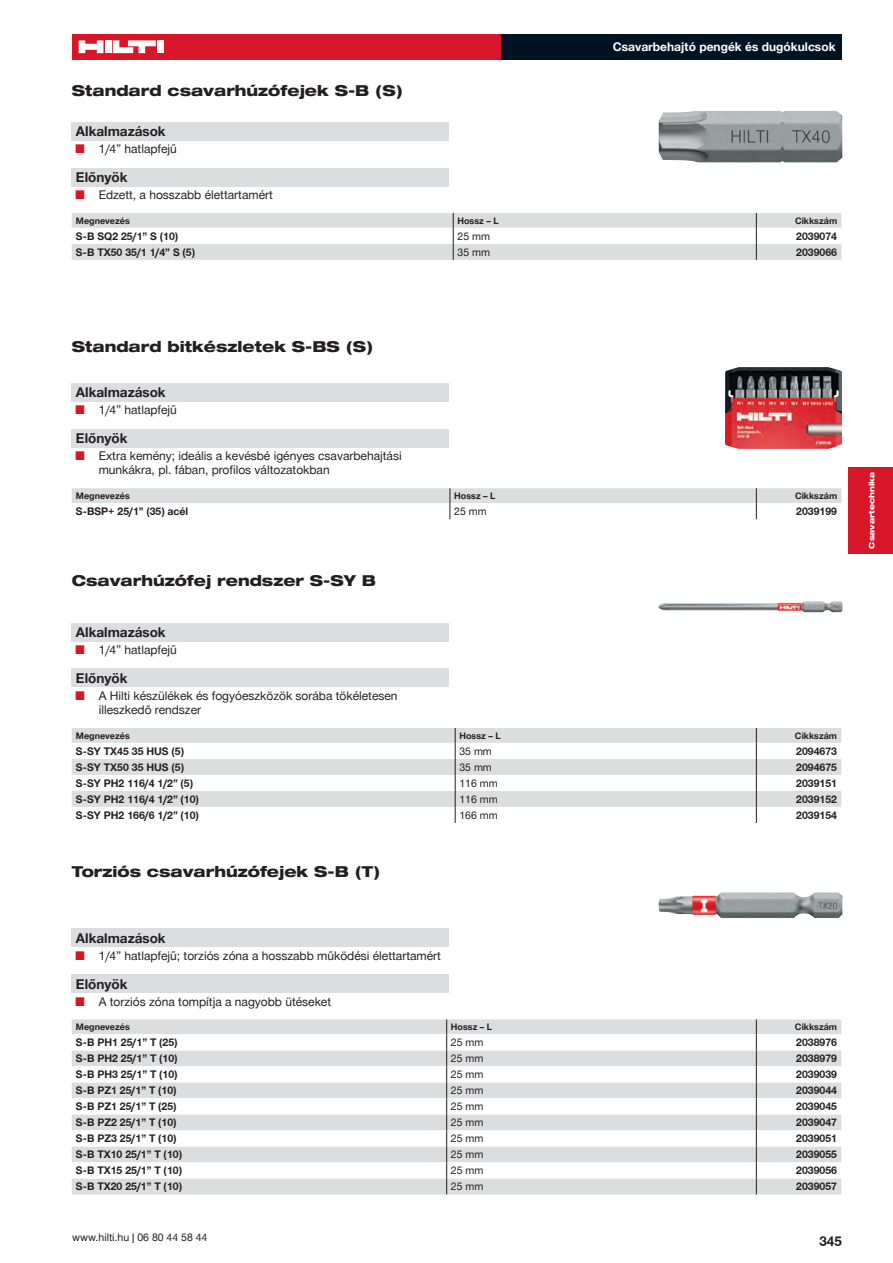
<style>
.page{position:relative;width:893px;height:1263px;background:#fff}
.page>*{position:absolute;margin:0;border:0;box-sizing:border-box;transform-origin:0 0}
.t1{font:800 expanded 15px "Hilti";color:#231f20}
.t2{font:700 13.5px "Hilti";color:#231f20}
.t3{font:12px/14.4px "Hilti";color:#231f20}
.t4{font:700 12px "Hilti";color:#fff}
.t5{font:700 10.5px "Hilti";color:#231f20}
.t6{font:10.5px "Hilti";color:#231f20}
.t7{font:700 9px "Hilti";color:#231f20}
.t8{font:800 expanded 7.5px "Hilti";color:#fff}
.s1{color:#d71729}
</style>
<div class="page">
<div style="left:72px;top:34px;width:433px;height:26px;background:#d71729"></div>
<div style="left:502px;top:34px;width:340px;height:26px;background:#001322"></div>
<div style="left:848px;top:467px;width:45px;height:86px;background:#d71729"></div>
<div style="left:105px;top:40px;width:6px;height:13px;background:#fff"></div>
<div style="left:157px;top:40px;width:7px;height:13px;background:#fff"></div>
<svg style="left:79px;top:40px;width:24px;height:13px"></svg>
<svg style="left:113px;top:40px;width:43px;height:13px"></svg>
<svg style="left:72px;top:213px;width:769px;height:47px"></svg>
<div style="left:72px;top:122px;width:377px;height:18px;background:#dcdddf"></div>
<div style="left:72px;top:168px;width:377px;height:18px;background:#dcdddf"></div>
<img style="left:659px;top:111px;width:183px;height:51px">
<svg style="left:72px;top:488px;width:769px;height:31px"></svg>
<div style="left:72px;top:383px;width:377px;height:18px;background:#dcdddf"></div>
<div style="left:72px;top:429px;width:377px;height:18px;background:#dcdddf"></div>
<img style="left:725px;top:367px;width:117px;height:82px">
<div style="left:72px;top:728px;width:769px;height:15px;background:#dcdddf"></div>
<svg style="left:72px;top:743px;width:769px;height:80px"></svg>
<svg style="left:455px;top:728px;width:1px;height:95px"></svg>
<svg style="left:756px;top:728px;width:1px;height:95px"></svg>
<div style="left:72px;top:623px;width:377px;height:18px;background:#dcdddf"></div>
<div style="left:72px;top:669px;width:377px;height:18px;background:#dcdddf"></div>
<img style="left:659px;top:601px;width:183px;height:11px">
<div style="left:72px;top:1019px;width:769px;height:175px;background:#dcdddf"></div>
<svg style="left:72px;top:1034px;width:769px;height:144px"></svg>
<svg style="left:446px;top:1019px;width:1px;height:175px"></svg>
<svg style="left:756px;top:1019px;width:1px;height:175px"></svg>
<div style="left:72px;top:929px;width:377px;height:18px;background:#dcdddf"></div>
<div style="left:72px;top:975px;width:377px;height:18px;background:#dcdddf"></div>
<img style="left:658px;top:892px;width:184px;height:26px">
<h1 class="t1" style="left:72px;top:82px;width:333px">Standard csavarhúzófejek S-B (S)</h1>
<p class="t2" style="left:76px;top:124px;width:91px">Alkalmazások</p>
<p class="t3" style="left:76px;top:142px;width:102px"><span class="s1">■</span> 1/4” hatlapfejű</p>
<p class="t2" style="left:76px;top:169px;width:53px">Előnyök</p>
<p class="t3" style="left:76px;top:188px;width:198px"><span class="s1">■</span> Edzett, a hosszabb élettartamért</p>
<p class="t4" style="left:613px;top:40px;width:224px">Csavarbehajtó pengék és dugókulcsok</p>
<p class="t7" style="left:76px;top:215px;width:55px">Megnevezés</p>
<p class="t7" style="left:457px;top:215px;width:43px">Hossz – L</p>
<p class="t7" style="left:795px;top:215px;width:44px">Cikkszám</p>
<p class="t5" style="left:76px;top:230px;width:103px">S-B SQ2 25/1” S (10)</p>
<p class="t6" style="left:457px;top:230px;width:34px">25 mm</p>
<p class="t5" style="left:796px;top:230px;width:42px">2039074</p>
<p class="t5" style="left:76px;top:246px;width:120px">S-B TX50 35/1 1/4” S (5)</p>
<p class="t6" style="left:457px;top:246px;width:34px">35 mm</p>
<p class="t5" style="left:796px;top:246px;width:42px">2039066</p>
<h1 class="t1" style="left:72px;top:338px;width:303px">Standard bitkészletek S-BS (S)</h1>
<p class="t2" style="left:76px;top:384px;width:91px">Alkalmazások</p>
<p class="t3" style="left:76px;top:403px;width:102px"><span class="s1">■</span> 1/4” hatlapfejű</p>
<p class="t2" style="left:76px;top:430px;width:53px">Előnyök</p>
<p class="t3" style="left:99px;top:449px;width:304px;text-indent:-23px"><span class="s1">■</span> Extra kemény; ideális a kevésbé igényes csavarbehajtási munkákra, pl. fában, profilos változatokban</p>
<p class="t7" style="left:76px;top:490px;width:55px">Megnevezés</p>
<p class="t7" style="left:454px;top:490px;width:43px">Hossz – L</p>
<p class="t7" style="left:795px;top:490px;width:44px">Cikkszám</p>
<p class="t5" style="left:76px;top:505px;width:114px">S-BSP+ 25/1” (35) acél</p>
<p class="t6" style="left:454px;top:505px;width:34px">25 mm</p>
<p class="t5" style="left:796px;top:505px;width:42px">2039199</p>
<h1 class="t1" style="left:72px;top:572px;width:306px">Csavarhúzófej rendszer S-SY B</h1>
<p class="t2" style="left:76px;top:624px;width:91px">Alkalmazások</p>
<p class="t3" style="left:76px;top:642px;width:102px"><span class="s1">■</span> 1/4” hatlapfejű</p>
<p class="t2" style="left:76px;top:670px;width:53px">Előnyök</p>
<p class="t3" style="left:99px;top:688px;width:300px;text-indent:-23px"><span class="s1">■</span> A Hilti készülékek és fogyóeszközök sorába tökéletesen illeszkedő rendszer</p>
<p class="t7" style="left:76px;top:730px;width:55px">Megnevezés</p>
<p class="t7" style="left:459px;top:730px;width:43px">Hossz – L</p>
<p class="t7" style="left:795px;top:730px;width:44px">Cikkszám</p>
<p class="t5" style="left:76px;top:745px;width:109px">S-SY TX45 35 HUS (5)</p>
<p class="t6" style="left:459px;top:745px;width:34px">35 mm</p>
<p class="t5" style="left:796px;top:745px;width:42px">2094673</p>
<p class="t5" style="left:76px;top:761px;width:109px">S-SY TX50 35 HUS (5)</p>
<p class="t6" style="left:459px;top:761px;width:34px">35 mm</p>
<p class="t5" style="left:796px;top:761px;width:42px">2094675</p>
<p class="t5" style="left:76px;top:777px;width:118px">S-SY PH2 116/4 1/2” (5)</p>
<p class="t6" style="left:459px;top:777px;width:40px">116 mm</p>
<p class="t5" style="left:796px;top:777px;width:42px">2039151</p>
<p class="t5" style="left:76px;top:793px;width:124px">S-SY PH2 116/4 1/2” (10)</p>
<p class="t6" style="left:459px;top:793px;width:40px">116 mm</p>
<p class="t5" style="left:796px;top:793px;width:42px">2039152</p>
<p class="t5" style="left:76px;top:809px;width:124px">S-SY PH2 166/6 1/2” (10)</p>
<p class="t6" style="left:459px;top:809px;width:40px">166 mm</p>
<p class="t5" style="left:796px;top:809px;width:42px">2039154</p>
<h1 class="t1" style="left:72px;top:863px;width:310px">Torziós csavarhúzófejek S-B (T)</h1>
<p class="t2" style="left:76px;top:930px;width:91px">Alkalmazások</p>
<p class="t3" style="left:76px;top:948px;width:367px"><span class="s1">■</span> 1/4” hatlapfejű; torziós zóna a hosszabb működési élettartamért</p>
<p class="t2" style="left:76px;top:976px;width:53px">Előnyök</p>
<p class="t3" style="left:76px;top:994px;width:257px"><span class="s1">■</span> A torziós zóna tompítja a nagyobb ütéseket</p>
<p class="t7" style="left:76px;top:1022px;width:55px">Megnevezés</p>
<p class="t7" style="left:451px;top:1022px;width:43px">Hossz – L</p>
<p class="t7" style="left:795px;top:1022px;width:44px">Cikkszám</p>
<p class="t5" style="left:76px;top:1036px;width:103px">S-B PH1 25/1” T (25)</p>
<p class="t6" style="left:451px;top:1036px;width:34px">25 mm</p>
<p class="t5" style="left:796px;top:1036px;width:42px">2038976</p>
<p class="t5" style="left:76px;top:1052px;width:103px">S-B PH2 25/1” T (10)</p>
<p class="t6" style="left:451px;top:1052px;width:34px">25 mm</p>
<p class="t5" style="left:796px;top:1052px;width:42px">2038979</p>
<p class="t5" style="left:76px;top:1068px;width:103px">S-B PH3 25/1” T (10)</p>
<p class="t6" style="left:451px;top:1068px;width:34px">25 mm</p>
<p class="t5" style="left:796px;top:1068px;width:42px">2039039</p>
<p class="t5" style="left:76px;top:1084px;width:102px">S-B PZ1 25/1” T (10)</p>
<p class="t6" style="left:451px;top:1084px;width:34px">25 mm</p>
<p class="t5" style="left:796px;top:1084px;width:42px">2039044</p>
<p class="t5" style="left:76px;top:1100px;width:102px">S-B PZ1 25/1” T (25)</p>
<p class="t6" style="left:451px;top:1100px;width:34px">25 mm</p>
<p class="t5" style="left:796px;top:1100px;width:42px">2039045</p>
<p class="t5" style="left:76px;top:1116px;width:102px">S-B PZ2 25/1” T (10)</p>
<p class="t6" style="left:451px;top:1116px;width:34px">25 mm</p>
<p class="t5" style="left:796px;top:1116px;width:42px">2039047</p>
<p class="t5" style="left:76px;top:1132px;width:102px">S-B PZ3 25/1” T (10)</p>
<p class="t6" style="left:451px;top:1132px;width:34px">25 mm</p>
<p class="t5" style="left:796px;top:1132px;width:42px">2039051</p>
<p class="t5" style="left:76px;top:1148px;width:107px">S-B TX10 25/1” T (10)</p>
<p class="t6" style="left:451px;top:1148px;width:34px">25 mm</p>
<p class="t5" style="left:796px;top:1148px;width:42px">2039055</p>
<p class="t5" style="left:76px;top:1164px;width:107px">S-B TX15 25/1” T (10)</p>
<p class="t6" style="left:451px;top:1164px;width:34px">25 mm</p>
<p class="t5" style="left:796px;top:1164px;width:42px">2039056</p>
<p class="t5" style="left:76px;top:1180px;width:107px">S-B TX20 25/1” T (10)</p>
<p class="t6" style="left:451px;top:1180px;width:34px">25 mm</p>
<p class="t5" style="left:796px;top:1180px;width:42px">2039057</p>
<p class="t6" style="left:72px;top:1231px;width:137px">www.hilti.hu | 06 80 44 58 44</p>
<p class="t2" style="left:819px;top:1233px;width:24px">345</p>
<p class="t8" style="left:867px;top:549px;width:78px;rotate:-90deg">Csavartechnika</p>
</div>
